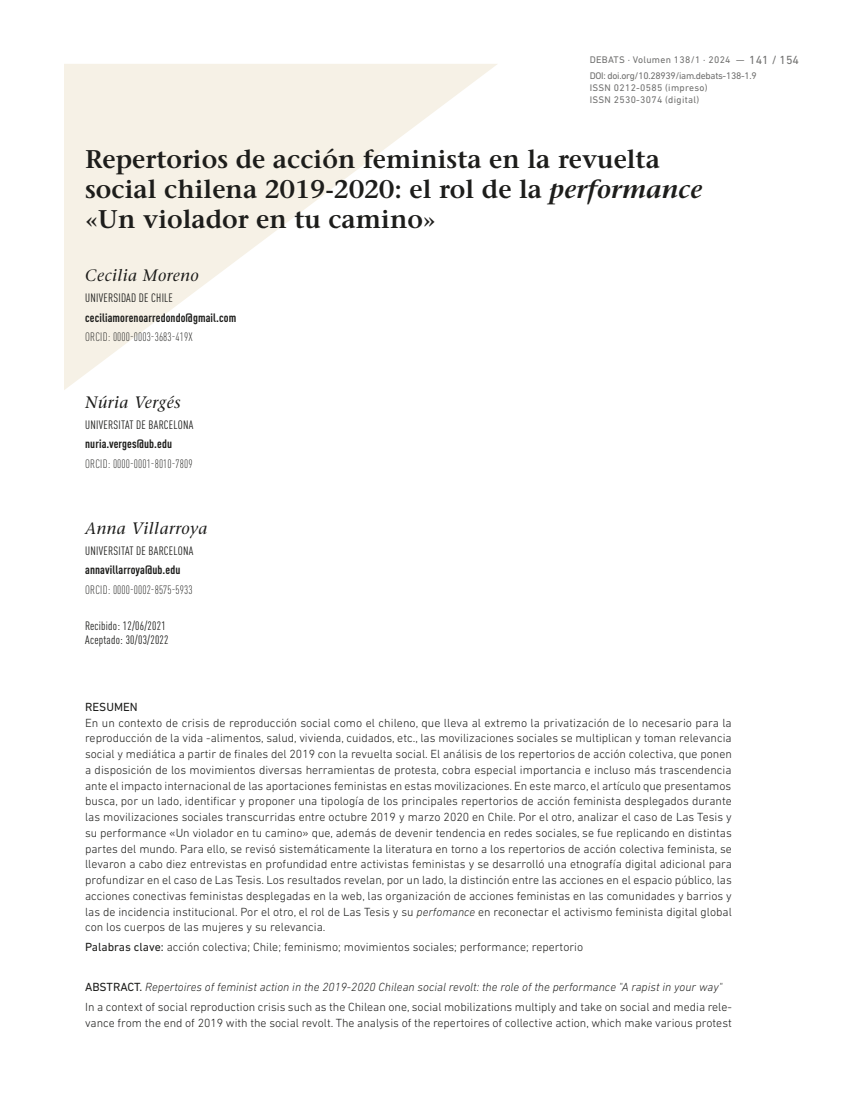
<style>
.page{position:relative;width:851px;height:1106px;background:#fff}
.page>*{position:absolute;margin:0;border:0;box-sizing:border-box;transform-origin:0 0}
.TITULO_DOSSIER{font:600 25.5px/30px "Stone Serif Std";color:#1d1d1b}
.t1{font:italic 500 16.5px "Stone Serif Std";letter-spacing:.03em;color:#1d1d1b}
.TEXTO_RESUM{font:300 12px/15.8px "DIN Next LT Pro";color:#1d1d1b;text-align:justify}
.TEXTO_RESUM-2{font:italic 300 12px "DIN Next LT Pro";color:#1d1d1b}
.t2{font:condensed 12px "DIN Pro";letter-spacing:.02em;color:#1d1d1b}
.t3{font:300 condensed 12px "DIN Pro";letter-spacing:.01em;color:#1d1d1b}
.t4{font:700 condensed 12px "DIN Pro";letter-spacing:.01em;color:#1d1d1b}
.TITULO_RESUM{font:12px "DIN Next LT Pro";color:#1d1d1b}
.t5{font:12px "DIN Next LT Pro";color:#70706f}
.t6{font:9.75px "DIN Next LT Pro";letter-spacing:.03em;color:#70706f}
.t7{font:9.75px "DIN Next LT Pro";letter-spacing:-.03em;color:#70706f}
.s1{font-style:italic}
.s2{font-weight:400}
.s3{font-weight:400;font-style:normal}
</style>
<div class="page">
<svg style="left:64px;top:64px;width:433px;height:326px;fill:#f6f1e6"></svg>
<p class="t6" style="left:589px;top:54px;width:142px">DEBATS · Volumen 138/1 · 2024</p>
<p class="t6" style="left:736px;top:54px;width:10px">—</p>
<p class="t5" style="left:749px;top:53px;width:51px">141 / 154</p>
<p class="t7" style="left:589px;top:70px;width:168px">DOI: doi.org/10.28939/iam.debats-138-1.9</p>
<p class="t6" style="left:589px;top:82px;width:119px">ISSN 0212‑0585 (impreso)</p>
<p class="t6" style="left:589px;top:94px;width:111px">ISSN 2530‑3074 (digital)</p>
<p class="TITULO_DOSSIER" style="left:85px;top:144px;width:618px">Repertorios de acción feminista en la revuelta social chilena 2019-2020: el rol de la <span class="s1">performance </span>«Un violador en tu camino»</p>
<p class="t1" style="left:85px;top:266px;width:115px">Cecilia Moreno</p>
<p class="t2" style="left:85px;top:289px;width:89px">UNIVERSIDAD DE CHILE</p>
<p class="t4" style="left:85px;top:308px;width:153px">ceciliamorenoarredondo@gmail.com</p>
<p class="t3" style="left:85px;top:328px;width:109px">ORCID: 0000-0003-3683-419X</p>
<p class="t1" style="left:85px;top:392px;width:97px">Núria Vergés</p>
<p class="t2" style="left:85px;top:415px;width:110px">UNIVERSITAT DE BARCELONA</p>
<p class="t4" style="left:85px;top:435px;width:88px">nuria.verges@ub.edu</p>
<p class="t3" style="left:85px;top:455px;width:109px">ORCID: 0000-0001-8010-7809</p>
<p class="t1" style="left:85px;top:519px;width:124px">Anna Villarroya</p>
<p class="t2" style="left:85px;top:542px;width:110px">UNIVERSITAT DE BARCELONA</p>
<p class="t4" style="left:85px;top:561px;width:97px">annavillarroya@ub.edu</p>
<p class="t3" style="left:85px;top:581px;width:109px">ORCID: 0000-0002-8575-5933</p>
<p class="t2" style="left:85px;top:616px;width:82px">Recibido: 12/06/2021</p>
<p class="t2" style="left:85px;top:631px;width:85px">Aceptado: 30/03/2022</p>
<p class="TITULO_RESUM" style="left:85px;top:699px;width:54px">RESUMEN</p>
<p class="TEXTO_RESUM" style="left:85px;top:714px;width:648px">En un contexto de crisis de reproducción social como el chileno, que lleva al extremo la privatización de lo necesario para la reproducción de la vida -alimentos, salud, vivienda, cuidados, etc., las movilizaciones sociales se multiplican y toman relevancia social y mediática a partir de finales del 2019 con la revuelta social. El análisis de los repertorios de acción colectiva, que ponen a disposición de los movimientos diversas herramientas de protesta, cobra especial importancia e incluso más trascendencia ante el impacto internacional de las aportaciones feministas en estas movilizaciones. En este marco, el artículo que presentamos busca, por un lado, identificar y proponer una tipología de los principales repertorios de acción feminista desplegados durante las movilizaciones sociales transcurridas entre octubre 2019 y marzo 2020 en Chile. Por el otro, analizar el caso de Las Tesis y su performance «Un violador en tu camino» que, además de devenir tendencia en redes sociales, se fue replicando en distintas partes del mundo. Para ello, se revisó sistemáticamente la literatura en torno a los repertorios de acción colectiva feminista, se llevaron a cabo diez entrevistas en profundidad entre activistas feministas y se desarrolló una etnografía digital adicional para profundizar en el caso de Las Tesis. Los resultados revelan, por un lado, la distinción entre las acciones en el espacio público, las acciones conectivas feministas desplegadas en la web, las organización de acciones feministas en las comunidades y barrios y las de incidencia institucional. Por el otro, el rol de Las Tesis y su <span class="s1">perfomance</span> en reconectar el activismo feminista digital global con los cuerpos de las mujeres y su relevancia.</p>
<p class="TEXTO_RESUM" style="left:85px;top:939px;width:499px"><span class="s2">Palabras clave:</span> acción colectiva; Chile; feminismo; movimientos sociales; performance; repertorio</p>
<p class="TEXTO_RESUM-2" style="left:85px;top:980px;width:638px"><span class="s3">ABSTRACT.</span> Repertoires of feminist action in the 2019-2020 Chilean social revolt: the role of the performance "A rapist in your way"</p>
<p class="TEXTO_RESUM" style="left:85px;top:999px;width:648px">In a context of social reproduction crisis such as the Chilean one, social mobilizations multiply and take on social and media rele&shy;vance from the end of 2019 with the social revolt. The analysis of the repertoires of collective action, which make various protest</p>
</div>
